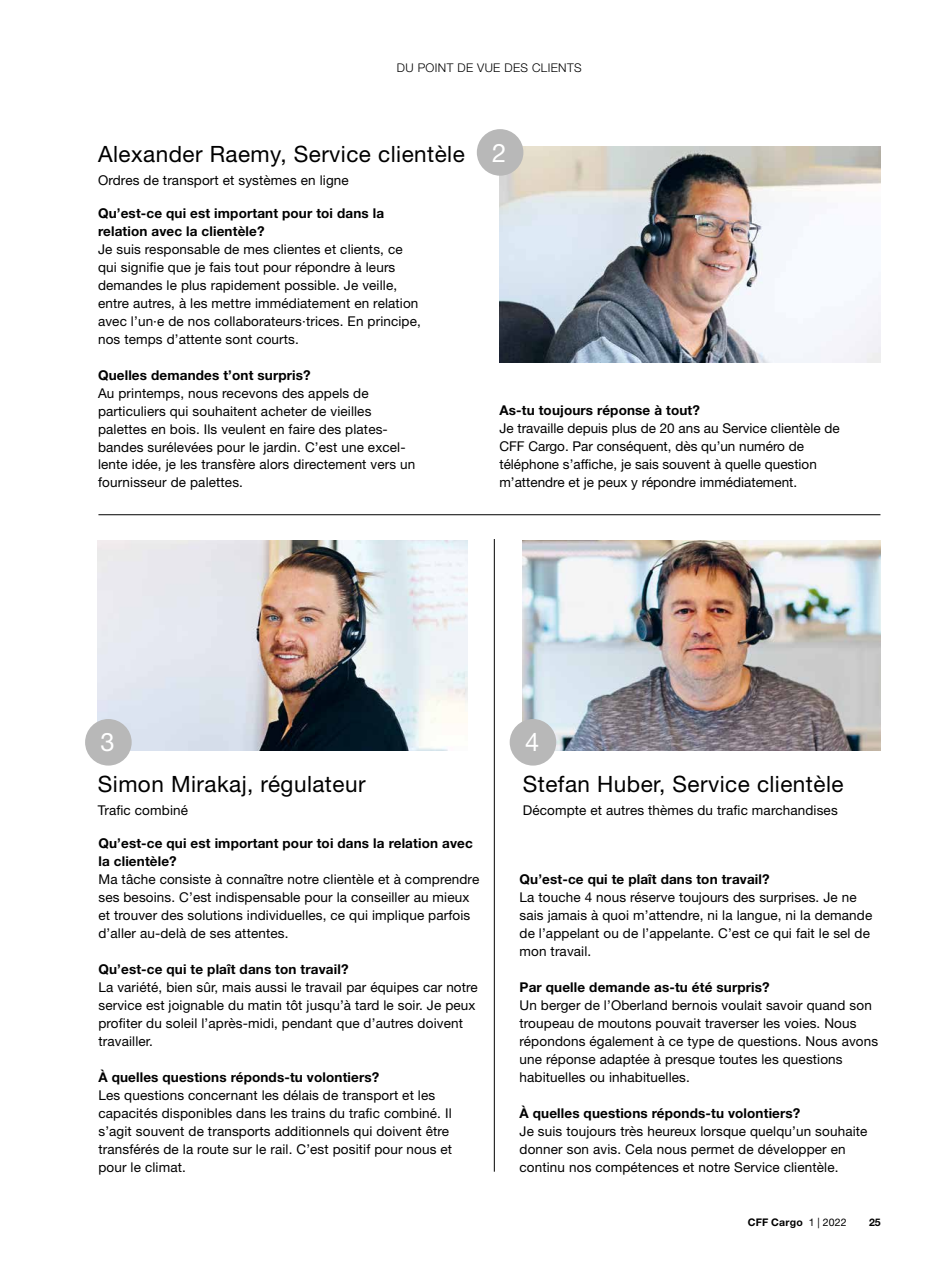
<style>
.page{position:relative;width:936px;height:1263px;background:#fff}
.page>*{position:absolute;margin:0;border:0;box-sizing:border-box;transform-origin:0 0}
.t1{font:25.5px "Helvetica Neue LT Std";color:#fff}
.t2{font:22.5px "Helvetica Neue LT Std";letter-spacing:.02em;color:#000}
.t3{font:13.5px/18px "Helvetica Neue LT Std";letter-spacing:.01em;color:#000}
.t4{font:700 13.5px/18px "Helvetica Neue LT Std";letter-spacing:.01em;color:#000}
.t5{font:300 12px "Helvetica Neue LT Std";letter-spacing:.03em;color:#000}
.t6{font:700 10.5px "Helvetica Neue LT Std";letter-spacing:.02em;color:#000}
.s1{font-size:25.5px;color:#fff}
.s2{font-weight:400}
</style>
<div class="page">
<hr style="left:494px;top:539px;width:1px;height:633px;background:#000">
<hr style="left:98px;top:514px;width:782px;height:1px;background:#000">
<img style="left:98px;top:540px;width:370px;height:211px">
<img style="left:522px;top:540px;width:358px;height:211px">
<img style="left:499px;top:147px;width:381px;height:216px">
<div style="left:85px;top:719px;width:47px;height:46px;background:#b8b8b8;border-radius:50%"></div>
<div style="left:509px;top:719px;width:47px;height:46px;background:#b8b8b8;border-radius:50%"></div>
<div style="left:477px;top:129px;width:46px;height:47px;background:#b8b8b8;border-radius:50%"></div>
<p class="t5" style="left:397px;top:61px;width:186px">DU POINT DE VUE DES CLIENTS</p>
<h2 class="t2" style="left:98px;top:140px;width:410px">Alexander Raemy, Service clientèle <span class="s1">2</span></h2>
<p class="t3" style="left:98px;top:171px;width:252px">Ordres de transport et systèmes en ligne</p>
<p class="t4" style="left:98px;top:203px;width:288px">Qu’est-ce qui est important pour toi dans la relation avec la clientèle?</p>
<p class="t3" style="left:98px;top:239px;width:324px">Je suis responsable de mes clientes et clients, ce qui signifie que je fais tout pour répondre à leurs demandes le plus rapidement possible. Je veille, entre autres, à les mettre immédiatement en relation avec l’un·e de nos collaborateurs·trices. En principe, nos temps d’attente sont courts.</p>
<p class="t4" style="left:98px;top:365px;width:214px">Quelles demandes t’ont surpris?</p>
<p class="t3" style="left:98px;top:383px;width:319px">Au printemps, nous recevons des appels de particuliers qui souhaitent acheter de vieilles palettes en bois. Ils veulent en faire des plates&shy;bandes surélevées pour le jardin. C’est une excel&shy;lente idée, je les transfère alors directement vers un fournisseur de palettes.</p>
<p class="t4" style="left:499px;top:401px;width:202px">As-tu toujours réponse à tout?</p>
<p class="t3" style="left:499px;top:419px;width:342px">Je travaille depuis plus de 20 ans au Service clientèle de CFF Cargo. Par conséquent, dès qu’un numéro de téléphone s’affiche, je sais souvent à quelle question m’attendre et je peux y répondre immédiatement.</p>
<h1 class="t1" style="left:100px;top:727px;width:16px">3</h1>
<h1 class="t1" style="left:525px;top:727px;width:16px">4</h1>
<h2 class="t2" style="left:98px;top:770px;width:269px">Simon Mirakaj, régulateur</h2>
<p class="t3" style="left:98px;top:801px;width:92px">Trafic combiné</p>
<p class="t4" style="left:98px;top:833px;width:376px">Qu’est-ce qui est important pour toi dans la relation avec la clientèle?</p>
<p class="t3" style="left:98px;top:870px;width:382px">Ma tâche consiste à connaître notre clientèle et à comprendre ses besoins. C’est indispensable pour la conseiller au mieux et trouver des solutions individuelles, ce qui implique parfois d’aller au-delà de ses attentes.</p>
<p class="t4" style="left:98px;top:959px;width:251px">Qu’est-ce qui te plaît dans ton travail?</p>
<p class="t3" style="left:98px;top:978px;width:381px">La variété, bien sûr, mais aussi le travail par équipes car notre service est joignable du matin tôt jusqu’à tard le soir. Je peux profiter du soleil l’après-midi, pendant que d’autres doivent travailler.</p>
<p class="t4" style="left:98px;top:1067px;width:282px">À quelles questions réponds-tu volontiers?</p>
<p class="t3" style="left:98px;top:1086px;width:355px">Les questions concernant les délais de transport et les capacités disponibles dans les trains du trafic combiné. Il s’agit souvent de transports additionnels qui doivent être transférés de la route sur le rail. C’est positif pour nous et pour le climat.</p>
<h2 class="t2" style="left:522px;top:770px;width:322px">Stefan Huber, Service clientèle</h2>
<p class="t3" style="left:522px;top:801px;width:316px">Décompte et autres thèmes du trafic marchandises</p>
<p class="t4" style="left:519px;top:869px;width:251px">Qu’est-ce qui te plaît dans ton travail?</p>
<p class="t3" style="left:519px;top:887px;width:354px">La touche 4 nous réserve toujours des surprises. Je ne sais jamais à quoi m’attendre, ni la langue, ni la demande de l’appelant ou de l’appelante. C’est ce qui fait le sel de mon travail.</p>
<p class="t4" style="left:519px;top:977px;width:252px">Par quelle demande as-tu été surpris?</p>
<p class="t3" style="left:519px;top:995px;width:360px">Un berger de l’Oberland bernois voulait savoir quand son troupeau de moutons pouvait traverser les voies. Nous répondons également à ce type de questions. Nous avons une réponse adaptée à presque toutes les questions habituelles ou inhabituelles.</p>
<p class="t4" style="left:519px;top:1103px;width:282px">À quelles questions réponds-tu volontiers?</p>
<p class="t3" style="left:519px;top:1121px;width:349px">Je suis toujours très heureux lorsque quelqu’un souhaite donner son avis. Cela nous permet de développer en continu nos compétences et notre Service clientèle.</p>
<p class="t6" style="left:747px;top:1215px;width:100px">CFF Cargo <span class="s2">1 | 2022</span></p>
<p class="t6" style="left:869px;top:1215px;width:13px">25</p>
</div>
